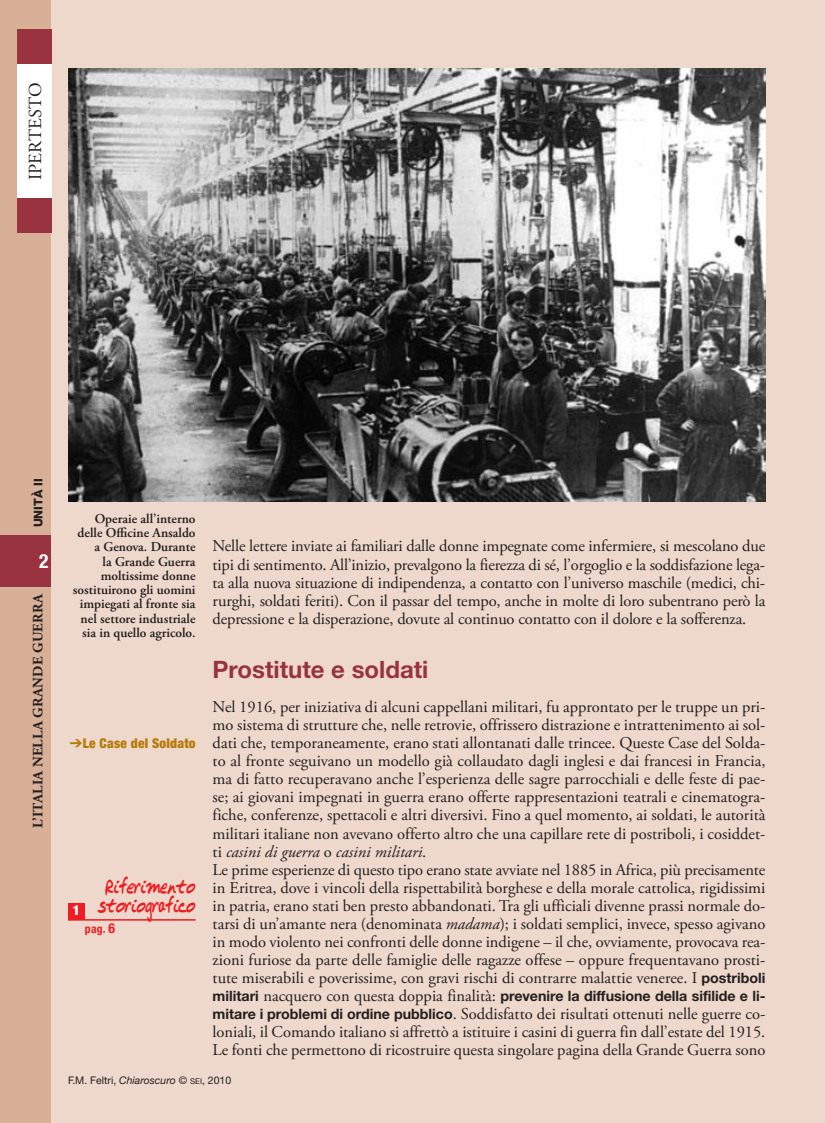
<style>
.page{position:relative;width:825px;height:1123px;background:#fff}
.page>*{position:absolute;margin:0;border:0;box-sizing:border-box;transform-origin:0 0}
.t1{font:700 24px "Helvetica Neue";color:#98333f}
.t2{font:21px/19.5px "Ripley Script";letter-spacing:-.035em;color:#ee1d23;text-align:center;scale:.68 1}
.t3{font:700 condensed 19.5px "Helvetica Neue";color:#fff}
.t4{font:18.45px "Adobe Garamond Pro";letter-spacing:.015em;color:#231f20}
.t5{font:16.5px/18.1px "Adobe Garamond Pro";color:#231f20;text-align:justify}
.t6{font:700 14.25px "Helvetica Neue";color:#231f20}
.t7{font:700 14.25px "Adobe Garamond Pro";letter-spacing:.02em;color:#231f20}
.t8{font:900 condensed 13.65px "Helvetica Neue";color:#fff}
.t9{font:600 13.5px/14.2px "Adobe Garamond Pro";color:#231f20;text-align:right}
.t10{font:900 condensed 13.5px "Helvetica Neue";letter-spacing:.015em;color:#b87b0b}
.t11{font:800 12px "Helvetica Neue";color:#231f20}
.t12{font:700 condensed 11.7px "Helvetica Neue";color:#ee1d23}
.t13{font:10.5px "Helvetica Neue";color:#231f20}
.s1{font-family:"MS Gothic";font-weight:400;font-stretch:normal}
.s2{font-size:13.65px}
.s3{font-style:italic}
.s4{font-family:"Helvetica Neue";font-weight:700;font-size:14.25px}
.s5{font-family:"Adobe Garamond Pro";font-weight:400;font-size:16.5px}
.s6{font-size:7.8px}
</style>
<div class="page">
<div style="left:51px;top:0;width:774px;height:1123px;background:#edd8cb"></div>
<div style="left:0;top:0;width:51px;height:1123px;background:#d7b097"></div>
<div style="left:17px;top:63px;width:34px;height:135px;background:#fff"></div>
<div style="left:17px;top:30px;width:34px;height:34px;background:#98333f"></div>
<div style="left:17px;top:198px;width:34px;height:34px;background:#98333f"></div>
<div style="left:0;top:536px;width:51px;height:51px;background:#98333f"></div>
<img style="left:68px;top:68px;width:697px;height:434px">
<hr style="left:68px;top:919px;width:128px;height:1px;background:#ee1d23">
<div style="left:68px;top:903px;width:17px;height:17px;background:#ee1d23"></div>
<p class="t4" style="left:28px;top:180px;width:99px;rotate:-90deg">IPERTESTO</p>
<p class="t11" style="left:34px;top:527px;width:51px;rotate:-90deg">UNITÀ II</p>
<p class="t3" style="left:39px;top:554px;width:11px">2</p>
<p class="t7" style="left:32px;top:827px;width:235px;rotate:-90deg">L’ITALIA NELLA GRANDE GUERRA</p>
<p class="t9" style="left:73px;top:512px;width:124px">Operaie all’interno delle Officine Ansaldo a Genova. Durante<br>la Grande Guerra moltissime donne sostituirono gli uomini impiegati al fronte sia nel settore industriale sia in quello agricolo.</p>
<p class="t10" style="left:69px;top:738px;width:128px"><span class="s1">➔</span>Le Case del Soldato</p>
<p class="t2" style="left:97px;top:881px;width:146px">Riferimento storiografico</p>
<p class="t12" style="left:85px;top:924px;width:32px">pag. <span class="s2">6</span></p>
<p class="t8" style="left:73px;top:905px;width:9px">1</p>
<p class="t5" style="left:213px;top:538px;width:554px">Nelle lettere inviate ai familiari dalle donne impegnate come infermiere, si mescolano due tipi di sentimento. All’inizio, prevalgono la fierezza di sé, l’orgoglio e la soddisfazione lega&shy;ta alla nuova situazione di indipendenza, a contatto con l’universo maschile (medici, chi&shy;rurghi, soldati feriti). Con il passar del tempo, anche in molte di loro subentrano però la depressione e la disperazione, dovute al continuo contatto con il dolore e la sofferenza.</p>
<h1 class="t1" style="left:213px;top:661px;width:217px">Prostitute e soldati</h1>
<p class="t5" style="left:213px;top:698px;width:554px;text-align:left">Nel 1916, per iniziativa di alcuni cappellani militari, fu approntato per le truppe un pri&shy;mo sistema di strutture che, nelle retrovie, offrissero distrazione e intrattenimento ai sol&shy;dati che, temporaneamente, erano stati allontanati dalle trincee. Queste Case del Solda&shy;to al fronte seguivano un modello già collaudato dagli inglesi e dai francesi in Francia, ma di fatto recuperavano anche l’esperienza delle sagre parrocchiali e delle feste di pae&shy;se; ai giovani impegnati in guerra erano offerte rappresentazioni teatrali e cinematogra&shy;fiche, conferenze, spettacoli e altri diversivi. Fino a quel momento, ai soldati, le autorità militari italiane non avevano offerto altro che una capillare rete di postriboli, i cosiddet&shy;ti <span class="s3">casini di guerra</span> o <span class="s3">casini militari</span>.<br>Le prime esperienze di questo tipo erano state avviate nel 1885 in Africa, più precisamente in Eritrea, dove i vincoli della rispettabilità borghese e della morale cattolica, rigidissimi in patria, erano stati ben presto abbandonati. Tra gli ufficiali divenne prassi normale do&shy;tarsi di un’amante nera (denominata <span class="s3">madama</span>); i soldati semplici, invece, spesso agivano in modo violento nei confronti delle donne indigene – il che, ovviamente, provocava rea&shy;zioni furiose da parte delle famiglie delle ragazze offese – oppure frequentavano prosti&shy;tute miserabili e poverissime, con gravi rischi di contrarre malattie veneree. I <span class="s4">postriboli</span></p>
<p class="t6" style="left:213px;top:990px;width:554px">militari <span class="s5">nacquero con questa doppia finalità:</span> prevenire la diffusione della sifilide e li-</p>
<p class="t5" style="left:213px;top:1006px;width:554px"><span class="s4">mitare i problemi di ordine pubblico</span>. Soddisfatto dei risultati ottenuti nelle guerre co&shy;loniali, il Comando italiano si affrettò a istituire i casini di guerra fin dall’estate del 1915.<br>Le fonti che permettono di ricostruire questa singolare pagina della Grande Guerra sono</p>
<p class="t13" style="left:68px;top:1076px;width:165px">F.M. Feltri, <span class="s3">Chiaroscuro</span> © <span class="s6">SEI</span>, 2010</p>
</div>
